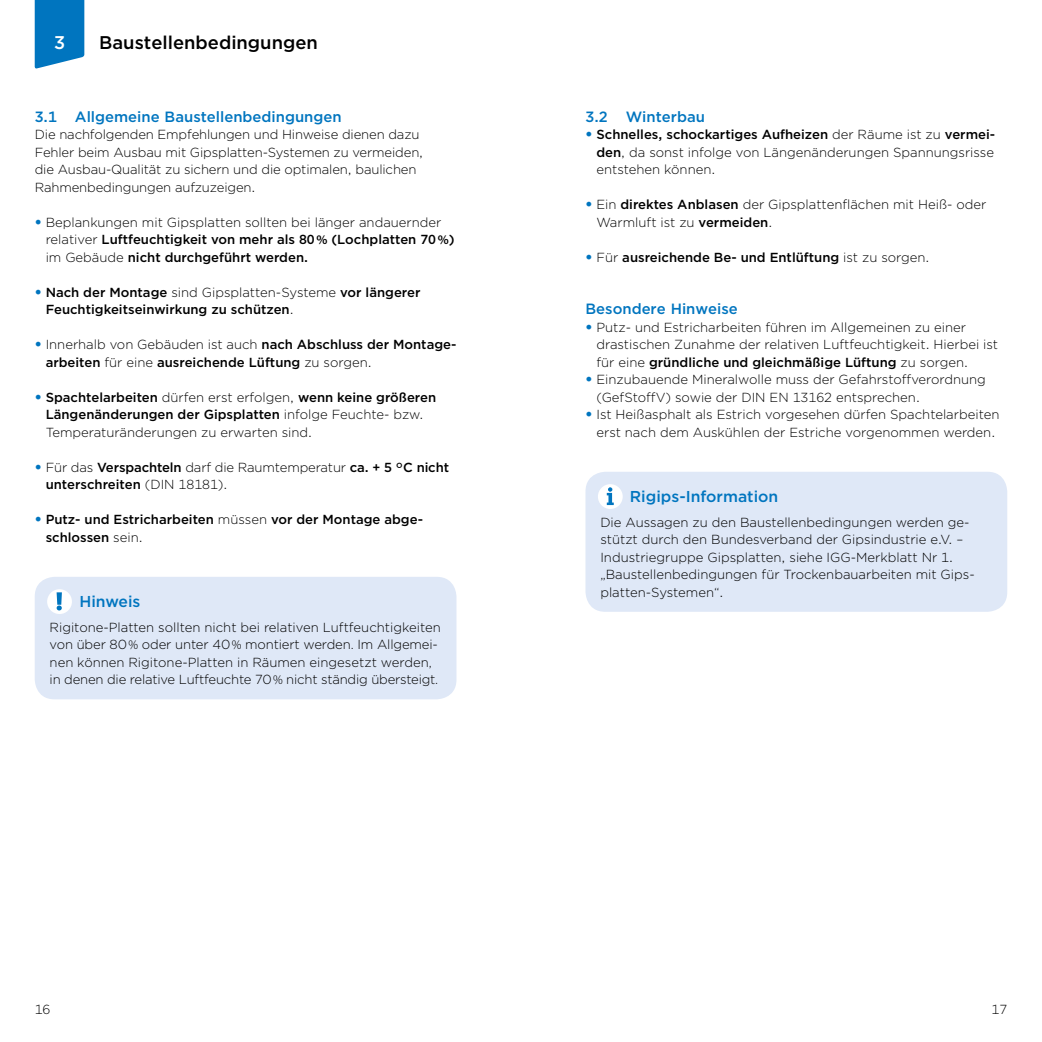
<style>
.page{position:relative;width:1042px;height:1042px;background:#fff}
.page>*{position:absolute;margin:0;border:0;box-sizing:border-box;transform-origin:0 0}
.t1{font:500 18.38px "Gotham";color:#000}
.t2{font:500 18.38px "Gotham";color:#fff}
.t3{font:500 15.75px "Gotham";color:#0075bf}
.t4{font:500 14.88px "Gotham";color:#0075bf}
.t5{font:300 13.12px/17.5px "Gotham";color:#000}
.t6{font:500 13.12px/17.5px "Gotham";color:#000}
.s1{font-weight:900;font-size:14px;color:#0075bf}
.s2{font-weight:500}
.s3{font-family:"Myriad Pro";font-weight:600}
.s4{font-weight:300}
.s5{font-family:"Myriad Pro"}
</style>
<div class="page">
<svg style="left:35px;top:0;width:49px;height:69px;background:#1781c4"></svg>
<div style="left:585px;top:472px;width:422px;height:140px;background:#dfe8f7;border-radius:20px"></div>
<div style="left:598px;top:484px;width:25px;height:25px;background:#fff;border-radius:50%"></div>
<svg style="left:607px;top:487px;width:7px;height:18px"></svg>
<div style="left:35px;top:577px;width:421px;height:122px;background:#dfe8f7;border-radius:20px"></div>
<div style="left:47px;top:589px;width:25px;height:25px;background:#fff;border-radius:50%"></div>
<svg style="left:57px;top:592px;width:5px;height:18px"></svg>
<h1 class="t2" style="left:54px;top:31px;width:13px">3</h1>
<h1 class="t1" style="left:99px;top:31px;width:220px">Baustellenbedingungen</h1>
<p class="t4" style="left:35px;top:107px;width:308px">3.1 Allgemeine Baustellenbedingungen</p>
<p class="t5" style="left:35px;top:125px;width:390px">Die nachfolgenden Empfehlungen und Hinweise dienen dazu Fehler beim Ausbau mit Gipsplatten-Systemen zu vermeiden, die Ausbau-Qualität zu sichern und die optimalen, baulichen Rahmenbedingungen aufzuzeigen.</p>
<p class="t5" style="left:46px;top:213px;width:410px;text-indent:-11px"><span class="s1">•</span> Beplankungen mit Gipsplatten sollten bei länger andauernder relativer <span class="s2">Luftfeuchtigkeit von mehr als 80</span> <span class="s3">%</span> <span class="s2">(Lochplatten 70</span> <span class="s3">%</span><span class="s2">) </span>im Gebäude <span class="s2">nicht durchgeführt werden.</span></p>
<p class="t6" style="left:46px;top:283px;width:376px;text-indent:-11px"><span class="s1">•</span> Nach der Montage <span class="s4">sind Gipsplatten-Systeme</span> vor längerer<br>Feuchtigkeitseinwirkung zu schützen<span class="s4">.</span></p>
<p class="t6" style="left:46px;top:336px;width:411px;text-indent:-11px"><span class="s1">•</span> <span class="s4">Innerhalb von Gebäuden ist auch</span> nach Abschluss der Montage&shy;arbeiten <span class="s4">für eine</span> ausreichende Lüftung <span class="s4">zu sorgen.</span></p>
<p class="t5" style="left:46px;top:388px;width:392px;text-indent:-11px"><span class="s1">•</span> <span class="s2">Spachtelarbeiten</span> dürfen erst erfolgen, <span class="s2">wenn keine größeren<br>Längenänderungen der Gipsplatten</span> infolge Feuchte- bzw.<br>Temperaturänderungen zu erwarten sind.</p>
<p class="t5" style="left:46px;top:458px;width:405px;text-indent:-11px"><span class="s1">•</span> Für das <span class="s2">Verspachteln</span> darf die Raumtemperatur <span class="s2">ca. + 5 °C nicht unterschreiten</span> (DIN 18181).</p>
<p class="t6" style="left:46px;top:511px;width:379px;text-indent:-11px"><span class="s1">•</span> Putz- und Estricharbeiten <span class="s4">müssen</span> vor der Montage abge&shy;schlossen <span class="s4">sein.</span></p>
<p class="t3" style="left:79px;top:591px;width:63px">Hinweis</p>
<p class="t5" style="left:50px;top:618px;width:393px">Rigitone-Platten sollten nicht bei relativen Luftfeuchtigkeiten von über 80 <span class="s5">%</span> oder unter 40 <span class="s5">%</span> montiert werden. Im Allgemei&shy;nen können Rigitone-Platten in Räumen eingesetzt werden, in denen die relative Luftfeuchte 70 <span class="s5">%</span> nicht ständig übersteigt.</p>
<p class="t4" style="left:585px;top:107px;width:121px">3.2 Winterbau</p>
<p class="t5" style="left:596px;top:125px;width:400px;text-align:justify;text-indent:-11px"><span class="s1">•</span> <span class="s2">Schnelles, schockartiges Aufheizen</span> der Räume ist zu <span class="s2">vermei&shy;den</span>, da sonst infolge von Längenänderungen Spannungsrisse entstehen können.</p>
<p class="t5" style="left:596px;top:195px;width:391px;text-indent:-11px"><span class="s1">•</span> Ein <span class="s2">direktes Anblasen</span> der Gipsplattenflächen mit Heiß- oder<br>Warmluft ist zu <span class="s2">vermeiden</span>.</p>
<p class="t6" style="left:585px;top:248px;width:345px"><span class="s1">•</span> <span class="s4">Für</span> ausreichende Be- und Entlüftung <span class="s4">ist zu sorgen.</span></p>
<p class="t4" style="left:585px;top:299px;width:154px">Besondere Hinweise</p>
<p class="t5" style="left:596px;top:318px;width:403px;text-indent:-11px"><span class="s1">•</span> Putz- und Estricharbeiten führen im Allgemeinen zu einer drastischen Zunahme der relativen Luftfeuchtigkeit. Hierbei ist für eine <span class="s2">gründliche und gleichmäßige Lüftung</span> zu sorgen.</p>
<p class="t5" style="left:596px;top:370px;width:391px;text-indent:-11px"><span class="s1">•</span> Einzubauende Mineralwolle muss der Gefahrstoffverordnung (GefStoffV) sowie der DIN EN 13162 entsprechen.</p>
<p class="t5" style="left:585px;top:405px;width:415px;text-align:center"><span class="s1">•</span> Ist Heißasphalt als Estrich vorgesehen dürfen Spachtelarbeiten erst nach dem Auskühlen der Estriche vorgenommen werden.</p>
<p class="t3" style="left:630px;top:486px;width:150px">Rigips-Information</p>
<p class="t5" style="left:600px;top:513px;width:376px">Die Aussagen zu den Baustellenbedingungen werden ge&shy;stützt durch den Bundesverband der Gipsindustrie e.V. – Industriegruppe Gipsplatten, siehe IGG-Merkblatt Nr 1. „Baustellenbedingungen für Trockenbauarbeiten mit Gips&shy;platten-Systemen“.</p>
<p class="t5" style="left:35px;top:1000px;width:17px">16</p>
<p class="t5" style="left:991px;top:1000px;width:17px">17</p>
</div>
